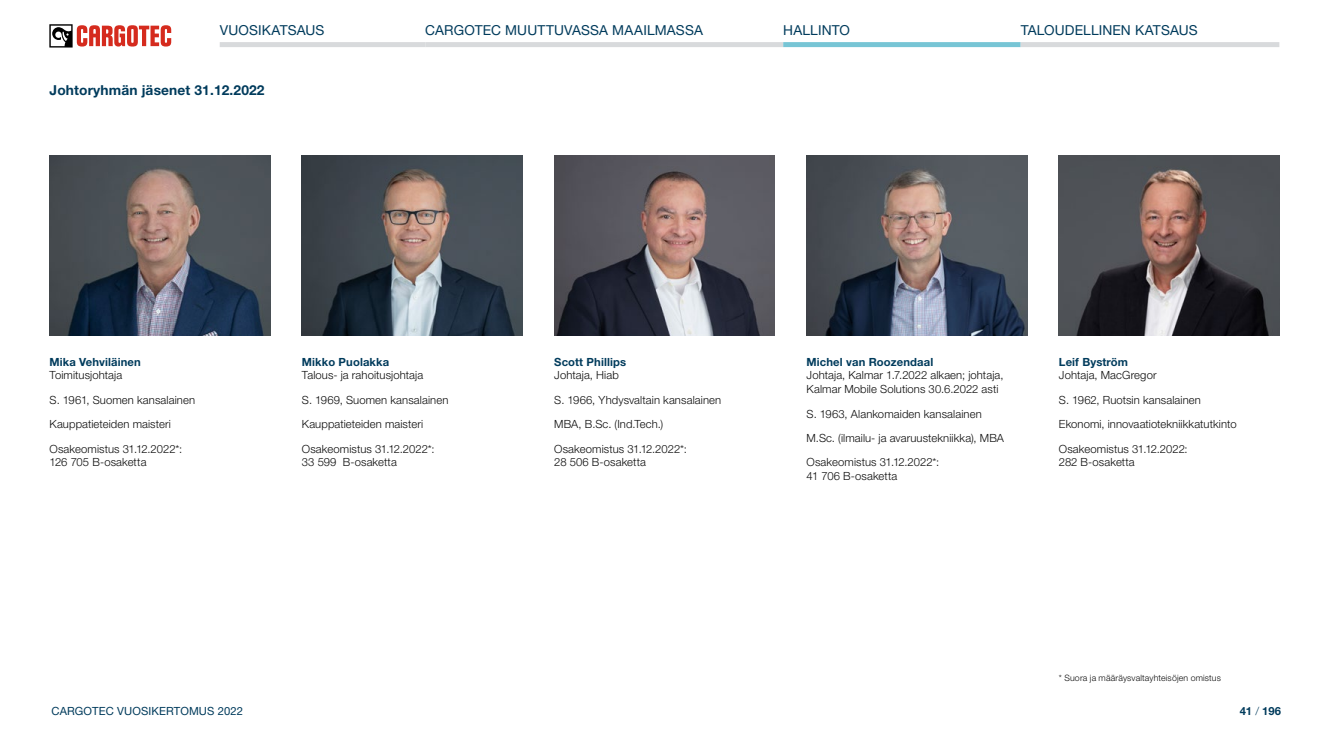
<style>
.page{position:relative;width:1329px;height:745px;background:#fff}
.page>*{position:absolute;margin:0;border:0;box-sizing:border-box;transform-origin:0 0}
.t1{font:13.75px "Helvetica Neue LT Std";letter-spacing:.01em;color:#003b5c}
.H3_subheading{font:700 13.75px "Helvetica Neue LT Std";letter-spacing:.01em;color:#003b5c}
.Body_CV_extra{font:300 11.25px/13.8px "Helvetica Neue LT Std";letter-spacing:.01em;color:#0d0d0d}
.H4_subheading{font:700 11.25px "Helvetica Neue LT Std";letter-spacing:.01em;color:#003b5c}
.t2{font:11.25px "Helvetica Neue LT Std";letter-spacing:.01em;color:#003b5c}
.Footnote{font:300 8.75px "Helvetica Neue LT Std";letter-spacing:.02em;color:#0d0d0d}
.s1{font-weight:300}
</style>
<div class="page">
<img style="left:50px;top:155px;width:220px;height:180px">
<img style="left:302px;top:155px;width:220px;height:180px">
<img style="left:554px;top:155px;width:221px;height:180px">
<img style="left:806px;top:155px;width:221px;height:180px">
<img style="left:1059px;top:155px;width:220px;height:180px">
<svg style="left:49px;top:24px;width:122px;height:23px"></svg>
<div style="left:220px;top:42px;width:205px;height:5px;background:#d8dadc"></div>
<div style="left:425px;top:42px;width:358px;height:5px;background:#d8dadc"></div>
<div style="left:783px;top:42px;width:237px;height:5px;background:#77c5d5"></div>
<div style="left:1020px;top:42px;width:259px;height:5px;background:#d8dadc"></div>
<p class="t1" style="left:220px;top:22px;width:106px">VUOSIKATSAUS</p>
<p class="t1" style="left:425px;top:22px;width:279px">CARGOTEC MUUTTUVASSA MAAILMASSA</p>
<p class="t1" style="left:783px;top:22px;width:68px">HALLINTO</p>
<p class="t1" style="left:1020px;top:22px;width:179px">TALOUDELLINEN KATSAUS</p>
<p class="H3_subheading" style="left:50px;top:82px;width:216px">Johtoryhmän jäsenet 31.12.2022</p>
<p class="H4_subheading" style="left:50px;top:354px;width:93px">Mika Vehviläinen</p>
<p class="Body_CV_extra" style="left:50px;top:368px;width:74px">Toimitusjohtaja</p>
<p class="Body_CV_extra" style="left:50px;top:392px;width:147px">S. 1961, Suomen kansalainen</p>
<p class="Body_CV_extra" style="left:50px;top:417px;width:123px">Kauppatieteiden maisteri</p>
<p class="Body_CV_extra" style="left:50px;top:441px;width:134px">Osakeomistus 31.12.2022*:<br>126 705 B-osaketta</p>
<p class="H4_subheading" style="left:302px;top:354px;width:89px">Mikko Puolakka</p>
<p class="Body_CV_extra" style="left:302px;top:368px;width:123px">Talous- ja rahoitusjohtaja</p>
<p class="Body_CV_extra" style="left:302px;top:392px;width:148px">S. 1969, Suomen kansalainen</p>
<p class="Body_CV_extra" style="left:302px;top:417px;width:123px">Kauppatieteiden maisteri</p>
<p class="Body_CV_extra" style="left:302px;top:441px;width:134px">Osakeomistus 31.12.2022*:<br>33 599 B-osaketta</p>
<p class="H4_subheading" style="left:554px;top:354px;width:73px">Scott Phillips</p>
<p class="Body_CV_extra" style="left:554px;top:368px;width:66px">Johtaja, Hiab</p>
<p class="Body_CV_extra" style="left:554px;top:392px;width:168px">S. 1966, Yhdysvaltain kansalainen</p>
<p class="Body_CV_extra" style="left:554px;top:417px;width:111px">MBA, B.Sc. (Ind.Tech.)</p>
<p class="Body_CV_extra" style="left:554px;top:441px;width:134px">Osakeomistus 31.12.2022*:<br>28 506 B-osaketta</p>
<p class="H4_subheading" style="left:806px;top:354px;width:128px">Michel van Roozendaal</p>
<p class="Body_CV_extra" style="left:806px;top:368px;width:198px">Johtaja, Kalmar 1.7.2022 alkaen; johtaja,<br>Kalmar Mobile Solutions 30.6.2022 asti</p>
<p class="Body_CV_extra" style="left:806px;top:406px;width:177px">S. 1963, Alankomaiden kansalainen</p>
<p class="Body_CV_extra" style="left:806px;top:430px;width:199px">M.Sc. (ilmailu- ja avaruustekniikka), MBA</p>
<p class="Body_CV_extra" style="left:806px;top:455px;width:134px">Osakeomistus 31.12.2022*:<br>41 706 B-osaketta</p>
<p class="H4_subheading" style="left:1059px;top:354px;width:71px">Leif Byström</p>
<p class="Body_CV_extra" style="left:1059px;top:368px;width:99px">Johtaja, MacGregor</p>
<p class="Body_CV_extra" style="left:1059px;top:392px;width:144px">S. 1962, Ruotsin kansalainen</p>
<p class="Body_CV_extra" style="left:1059px;top:417px;width:179px">Ekonomi, innovaatiotekniikkatutkinto</p>
<p class="Body_CV_extra" style="left:1059px;top:441px;width:130px">Osakeomistus 31.12.2022:<br>282 B-osaketta</p>
<p class="Footnote" style="left:1059px;top:672px;width:164px">* Suora ja määräysvaltayhteisöjen omistus</p>
<p class="t2" style="left:51px;top:704px;width:193px">CARGOTEC VUOSIKERTOMUS 2022</p>
<p class="H4_subheading" style="left:1239px;top:703px;width:43px">41 <span class="s1">/</span> 196</p>
</div>
